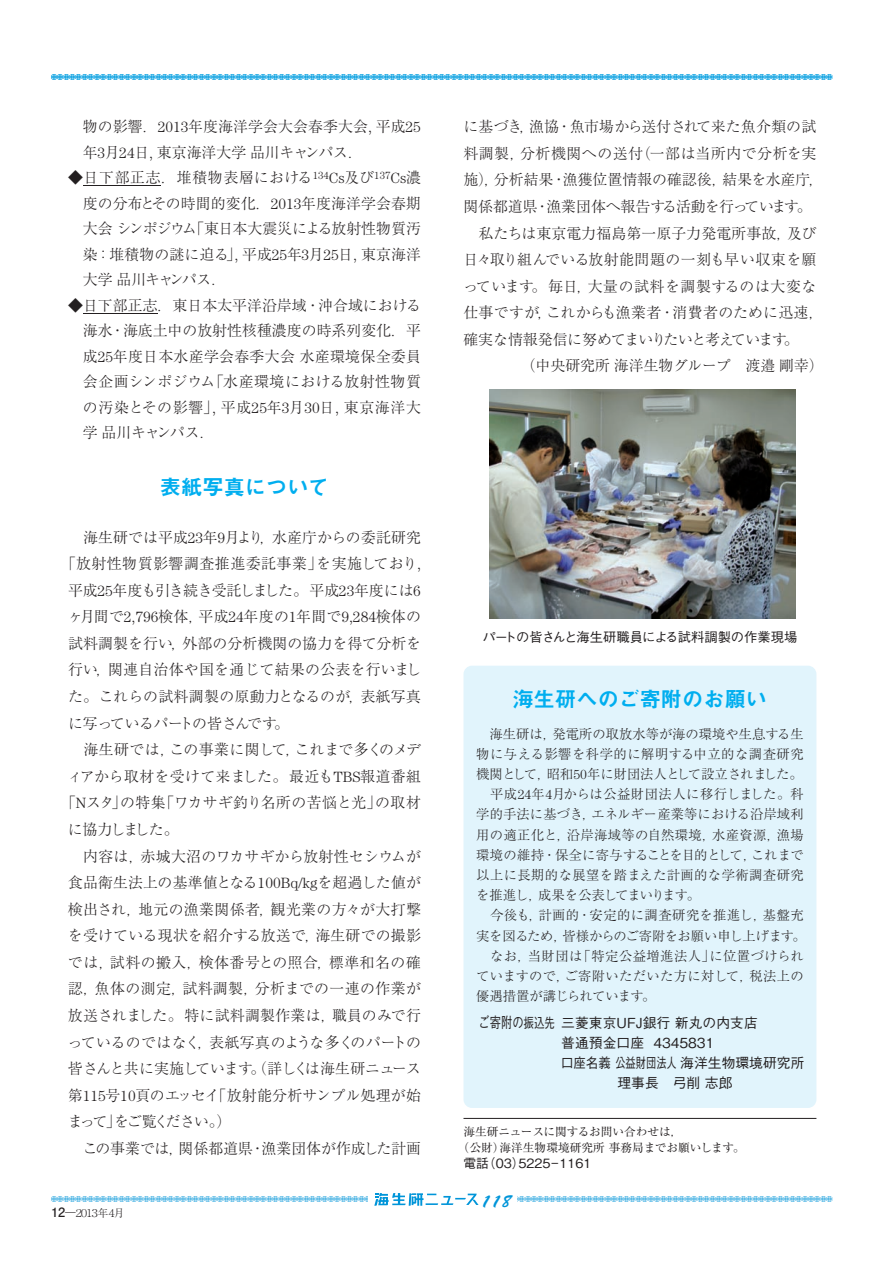
<style>
.page{position:relative;width:893px;height:1263px;background:#fff}
.page>*{position:absolute;margin:0;border:0;box-sizing:border-box;transform-origin:0 0}
.t1{font:21.3px "Midashi Go Pro MB31";color:#00aeef}
.t2{font:300 14.85px/25.5px "Ryumin Pro";letter-spacing:.01em;color:#231f20;text-align:justify}
.t3{font:300 14.85px "Ryumin Pro";letter-spacing:.035em;color:#231f20}
.t4{font:300 14.85px "Ryumin Pro";letter-spacing:-.045em;color:#231f20}
.t5{font:300 14.85px "Ryumin Pro";letter-spacing:.04em;color:#231f20}
.t6{font:300 14.85px "Ryumin Pro";letter-spacing:-.035em;color:#231f20}
.t7{font:300 14.85px "Ryumin Pro";letter-spacing:-.02em;color:#231f20}
.t8{font:300 14.85px "Ryumin Pro";letter-spacing:-.16em;color:#231f20}
.t9{font:300 14.85px "Ryumin Pro";letter-spacing:-.09em;color:#231f20}
.t10{font:500 13.8px "Gothic BBB Pro";color:#231f20;scale:.76 1}
.t11{font:500 13.8px "Gothic BBB Pro";color:#231f20}
.t12{font:500 13.8px "Gothic BBB Pro";color:#231f20;scale:.9 1}
.t13{font:300 13.35px "Ryumin Pro";letter-spacing:.01em;color:#231f20}
.t14{font:300 13.35px "Ryumin Pro";letter-spacing:.04em;color:#231f20}
.t15{font:300 13.35px "Ryumin Pro";letter-spacing:.035em;color:#231f20}
.t16{font:300 13.35px "Ryumin Pro";letter-spacing:-.01em;color:#231f20}
.t17{font:300 13.35px "Ryumin Pro";letter-spacing:-.015em;color:#231f20}
.t18{font:500 13.35px "Gothic BBB Pro";color:#231f20}
.t19{font:300 13.35px "Ryumin Pro";letter-spacing:.03em;color:#231f20}
.t20{font:300 13.35px "Ryumin Pro";letter-spacing:-.055em;color:#231f20}
.t21{font:300 13.35px "Ryumin Pro";letter-spacing:-.025em;color:#231f20}
.t22{font:500 12.75px "Gothic BBB Pro";color:#231f20}
.t23{font:11.7px/15.9px "Ryumin Pro";color:#231f20}
.t24{font:10.65px "Kazarikei Atype";color:#0095d9}
.t25{font:10.65px "Kazarikei Atype";color:#00aeef}
.t26{font:300 10.65px "Ryumin Pro";letter-spacing:-.4em;color:#231f20}
.s1{font-family:"Century"}
.s2{font-size:14.85px}
.s3{font-family:"Futo Go B101 Pro";font-weight:700;font-size:12.75px}
</style>
<div class="page">
<svg style="left:374px;top:1193px;width:105px;height:13px"></svg>
<hr style="left:463px;top:1118px;width:353px;height:1px;background:#231f20">
<hr style="left:84px;top:185px;width:77px;height:1px;background:#231f20">
<hr style="left:83px;top:313px;width:75px;height:1px;background:#231f20">
<img style="left:489px;top:389px;width:306px;height:230px">
<div style="left:463px;top:666px;width:353px;height:442px;background:#e1f4fc;border-radius:9px"></div>
<p class="t25" style="left:51px;top:71px;width:783px">,,,,,,,,,,,,,,,,,,,,,,,,,,,,,,,,,,,,,,,,,,,,,,,,,,,,,,,,,,,,,,,,,,,,,,,,,,,,,,,,,,,,,,,,,,,,,,,,,,,,,,,,,,,,,,,,,,,,,,,,,,,,,,,</p>
<p class="t2" style="left:83px;top:113px;width:340px">物の影響．<span class="s1">2013</span>年度海洋学会大会春季大会<span class="s1">,</span> 平成<span class="s1">25</span>年<span class="s1">3</span>月<span class="s1">24</span>日<span class="s1">,</span> 東京海洋大学品川キャンパス<span class="s1">.</span></p>
<p class="t2" style="left:83px;top:164px;width:340px;text-indent:-15px">◆日下部正志．堆積物表層における<sup>134</sup><span class="s1">Cs</span>及び<sup>137</sup><span class="s1">Cs</span>濃度の分布とその時間的変化．<span class="s1">2013</span>年度海洋学会春期大会シンポジウム「東日本大震災による放射性物質汚染：堆積物の謎に迫る」<span class="s1">,</span> 平成<span class="s1">25</span>年<span class="s1">3</span>月<span class="s1">25</span>日<span class="s1">,</span> 東京海洋大学品川キャンパス<span class="s1">.</span></p>
<p class="t2" style="left:83px;top:291px;width:340px;text-indent:-15px">◆日下部正志．東日本太平洋沿岸域・沖合域における海水・海底土中の放射性核種濃度の時系列変化．平成<span class="s1">25</span>年度日本水産学会春季大会水産環境保全委員会企画シンポジウム「水産環境における放射性物質の汚染とその影響」<span class="s1">,</span> 平成<span class="s1">25</span>年<span class="s1">3</span>月<span class="s1">30</span>日<span class="s1">,</span> 東京海洋大学品川キャンパス<span class="s1">.</span></p>
<h1 class="t1" style="left:160px;top:470px;width:171px">表紙写真について</h1>
<p class="t2" style="left:83px;top:523px;width:339px">海生研では平成<span class="s1">23</span>年<span class="s1">9</span>月より，水産庁からの委託研究</p>
<p class="t3" style="left:61px;top:552px;width:361px">「放射性物質影響調査推進委託事業」を実施しており<span class="s1">,</span></p>
<p class="t4" style="left:68px;top:578px;width:354px">平成<span class="s1">25</span>年度も引き続き受託しました。平成<span class="s1">23</span>年度には<span class="s1">6</span></p>
<p class="t2" style="left:68px;top:603px;width:354px">ヶ月間で<span class="s1">2,796</span>検体，平成<span class="s1">24</span>年度の<span class="s1">1</span>年間で<span class="s1">9,284</span>検体の</p>
<p class="t2" style="left:68px;top:629px;width:354px">試料調製を行い，外部の分析機関の協力を得て分析を</p>
<p class="t2" style="left:68px;top:656px;width:354px">行い，関連自治体や国を通じて結果の公表を行いまし</p>
<p class="t2" style="left:68px;top:682px;width:354px">た。これらの試料調製の原動力となるのが，表紙写真</p>
<p class="t7" style="left:68px;top:711px;width:222px">に写っているパートの皆さんです。</p>
<p class="t2" style="left:83px;top:736px;width:339px">海生研では，この事業に関して，これまで多くのメデ</p>
<p class="t2" style="left:68px;top:762px;width:354px">ィアから取材を受けて来ました。最近も<span class="s1">TBS</span>報道番組</p>
<p class="t3" style="left:61px;top:791px;width:361px">「<span class="s1">N</span>スタ」の特集「ワカサギ釣り名所の苦悩と光」の取材</p>
<p class="t9" style="left:68px;top:818px;width:112px">に協力しました。</p>
<p class="t2" style="left:83px;top:842px;width:339px">内容は，赤城大沼のワカサギから放射性セシウムが</p>
<p class="t2" style="left:68px;top:868px;width:354px">食品衛生法上の基準値となる<span class="s1">100Bq/kg</span>を超過した値が</p>
<p class="t2" style="left:68px;top:895px;width:354px">検出され，地元の漁業関係者，観光業の方々が大打撃</p>
<p class="t2" style="left:68px;top:922px;width:354px">を受けている現状を紹介する放送で，海生研での撮影</p>
<p class="t3" style="left:68px;top:950px;width:354px">では，試料の搬入，検体番号との照合，標準和名の確</p>
<p class="t2" style="left:68px;top:975px;width:354px">認，魚体の測定，試料調製，分析までの一連の作業が</p>
<p class="t2" style="left:68px;top:1001px;width:354px">放送されました。特に試料調製作業は，職員のみで行</p>
<p class="t2" style="left:68px;top:1028px;width:354px">っているのではなく，表紙写真のような多くのパートの</p>
<p class="t4" style="left:68px;top:1057px;width:354px">皆さんと共に実施しています。（詳しくは海生研ニュース</p>
<p class="t2" style="left:68px;top:1081px;width:354px">第<span class="s1">115</span>号<span class="s1">10</span>頁のエッセイ「放射能分析サンプル処理が始</p>
<p class="t8" style="left:68px;top:1110px;width:165px">まって」をご覧ください。）</p>
<p class="t2" style="left:83px;top:1134px;width:340px">この事業では，関係都道県・漁業団体が作成した計画</p>
<p class="t2" style="left:463px;top:113px;width:354px">に基づき，漁協・魚市場から送付されて来た魚介類の試</p>
<p class="t5" style="left:463px;top:142px;width:354px">料調製，分析機関への送付（一部は当所内で分析を実</p>
<p class="t2" style="left:463px;top:166px;width:362px">施），分析結果・漁獲位置情報の確認後，結果を水産庁，</p>
<p class="t2" style="left:463px;top:192px;width:350px">関係都道県・漁業団体へ報告する活動を行っています。</p>
<p class="t2" style="left:478px;top:219px;width:339px">私たちは東京電力福島第一原子力発電所事故，及び</p>
<p class="t3" style="left:463px;top:248px;width:354px">日々取り組んでいる放射能問題の一刻も早い収束を願</p>
<p class="t5" style="left:463px;top:274px;width:354px">っています。毎日，大量の試料を調製するのは大変な</p>
<p class="t2" style="left:463px;top:299px;width:362px">仕事ですが，これからも漁業者・消費者のために迅速，</p>
<p class="t6" style="left:463px;top:328px;width:337px">確実な情報発信に努めてまいりたいと考えています。</p>
<p class="t2" style="left:521px;top:352px;width:305px">（中央研究所海洋生物グループ　渡邉剛幸）</p>
<p class="t18" style="left:482px;top:626px;width:316px">パートの皆さんと海生研職員による試料調製の作業現場</p>
<h1 class="t1" style="left:513px;top:682px;width:256px">海生研へのご寄附のお願い</h1>
<p class="t13" style="left:490px;top:723px;width:316px">海生研は，発電所の取放水等が海の環境や生息する生</p>
<p class="t14" style="left:476px;top:743px;width:329px">物に与える影響を科学的に解明する中立的な調査研究</p>
<p class="t13" style="left:476px;top:763px;width:328px">機関として，昭和<span class="s1">50</span>年に財団法人として設立されました。</p>
<p class="t14" style="left:490px;top:784px;width:315px">平成<span class="s1">24</span>年<span class="s1">4</span>月からは公益財団法人に移行しました。科</p>
<p class="t13" style="left:476px;top:804px;width:329px">学的手法に基づき，エネルギー産業等における沿岸域利</p>
<p class="t13" style="left:476px;top:824px;width:329px">用の適正化と，沿岸海域等の自然環境，水産資源，漁場</p>
<p class="t16" style="left:476px;top:844px;width:329px">環境の維持・保全に寄与することを目的として，これまで</p>
<p class="t15" style="left:476px;top:864px;width:329px">以上に長期的な展望を踏まえた計画的な学術調査研究</p>
<p class="t20" style="left:476px;top:885px;width:225px">を推進し，成果を公表してまいります。</p>
<p class="t14" style="left:490px;top:905px;width:315px">今後も，計画的・安定的に調査研究を推進し，基盤充</p>
<p class="t17" style="left:476px;top:925px;width:331px">実を図るため，皆様からのご寄附をお願い申し上げます。</p>
<p class="t15" style="left:490px;top:945px;width:315px">なお，当財団は「特定公益増進法人」に位置づけられ</p>
<p class="t19" style="left:476px;top:965px;width:329px">ていますので，ご寄附いただいた方に対して，税法上の</p>
<p class="t21" style="left:476px;top:986px;width:181px">優遇措置が講じられています。</p>
<p class="t10" style="left:478px;top:1011px;width:369px"><span class="s2">ご寄附の</span>振込先三菱東京UFJ銀行 新丸の内支店</p>
<p class="t11" style="left:561px;top:1032px;width:155px">普通預金口座 4345831</p>
<p class="t12" style="left:561px;top:1052px;width:272px">口座名義公益財団法人 海洋生物環境研究所</p>
<p class="t11" style="left:617px;top:1072px;width:117px">理事長　弓削 志郎</p>
<p class="t23" style="left:458px;top:1123px;width:289px;text-indent:6px">海生研ニュースに関するお問い合わせは，<br>（公財）海洋生物環境研究所 事務局までお願いします。</p>
<p class="t22" style="left:463px;top:1153px;width:130px">電話（03）5225−1161</p>
<p class="t24" style="left:51px;top:1193px;width:783px">,,,,,,,,,,,,,,,,,,,,,,,,,,,,,,,,,,,,,,,,,,,,,,,,,,,,,,,,,,,,,,,,,,,,,,,,,,,,,,,,,,,,,,,,,,,,,,,,,,,,,,,,,,,,,,,,,,,,,,,,,,,,,,,</p>
<p class="t26" style="left:51px;top:1204px;width:75px"><span class="s3">1 2</span>—２０１３年４月</p>
</div>
